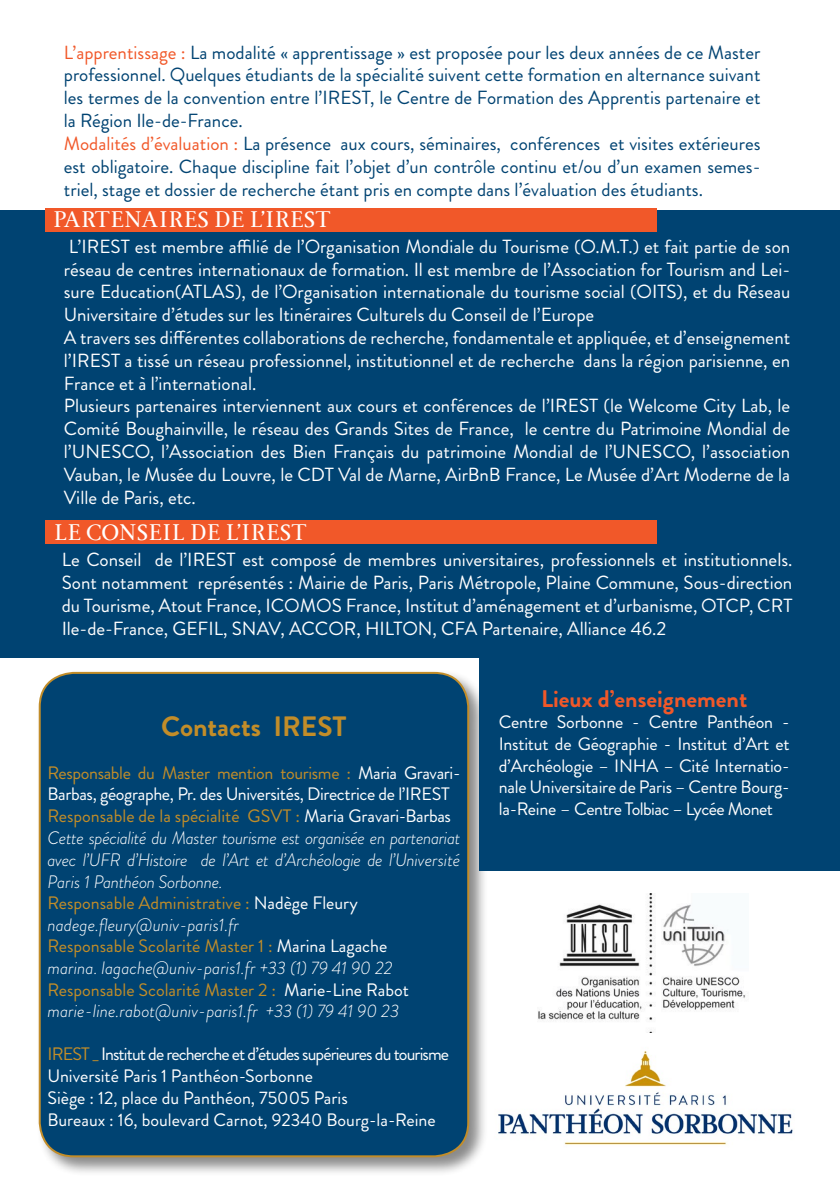
<style>
.page{position:relative;width:840px;height:1191px;background:#fff}
.page>*{position:absolute;margin:0;border:0;box-sizing:border-box;transform-origin:0 0}
.t1{font:700 28px "Brandon Grotesque";color:#c28d29}
.t2{font:24px "Ingleby";color:#fff}
.t3{font:700 24px "Brandon Grotesque";color:#f15829}
.t4{font:19px/22.8px "Brandon Grotesque";color:#fff}
.t5{font:19px/22.8px "Brandon Grotesque";color:#004372}
.t6{font:italic 300 18px/21.6px "Brandon Grotesque";letter-spacing:-.02em;color:#fff}
.t7{font:18px/21.6px "Brandon Grotesque";letter-spacing:-.01em;color:#fff;text-align:justify}
.s1{color:#f15829}
.s2{font-weight:400;font-style:normal;color:#c28d29}
.s3{font-weight:400;font-style:normal}
.s4{color:#c28d29}
</style>
<div class="page">
<img style="left:498px;top:1032px;width:295px;height:113px">
<div style="left:36px;top:669px;width:452px;height:507px;background:#000;opacity:.46"></div>
<div style="left:40px;top:673px;width:428px;height:483px;background:#004372;border-radius:34px"></div>
<div style="left:39px;top:672px;width:430px;height:485px;border:2px solid #c28d29;border-radius:34px"></div>
<div style="left:479px;top:656px;width:360px;height:214px;background:#004372"></div>
<div style="left:0;top:210px;width:839px;height:448px;background:#004372"></div>
<img style="left:538px;top:893px;width:208px;height:139px">
<div style="left:45px;top:208px;width:611px;height:24px;background:#f15829"></div>
<div style="left:45px;top:520px;width:611px;height:24px;background:#f15829"></div>
<p class="t5" style="left:64px;top:41px;width:698px"><span class="s1">L’apprentissage :</span> La modalité « apprentissage » est proposée pour les deux années de ce Master professionnel. Quelques étudiants de la spécialité suivent cette formation en alternance suivant les termes de la convention entre l’IREST, le Centre de Formation des Apprentis partenaire et la Région Ile-de-France.<br><span class="s1">Modalités d’évaluation :</span> La présence aux cours, séminaires, conférences et visites extérieures est obligatoire. Chaque discipline fait l’objet d’un contrôle continu et/ou d’un examen semes&shy;triel, stage et dossier de recherche étant pris en compte dans l’évaluation des étudiants.</p>
<p class="t4" style="left:64px;top:235px;width:727px">L’IREST est membre affilié de l’Organisation Mondiale du Tourisme (O.M.T.) et fait partie de son réseau de centres internationaux de formation. Il est membre de l’Association for Tourism and Lei&shy;sure Education(ATLAS), de l’Organisation internationale du tourisme social (OITS), et du Réseau Universitaire d’études sur les Itinéraires Culturels du Conseil de l’Europe<br>A travers ses différentes collaborations de recherche, fondamentale et appliquée, et d’enseignement l’IREST a tissé un réseau professionnel, institutionnel et de recherche dans la région parisienne, en France et à l’international.<br>Plusieurs partenaires interviennent aux cours et conférences de l’IREST (le Welcome City Lab, le Comité Boughainville, le réseau des Grands Sites de France, le centre du Patrimoine Mondial de l’UNESCO, l’Association des Bien Français du patrimoine Mondial de l’UNESCO, l’association Vauban, le Musée du Louvre, le CDT Val de Marne, AirBnB France, Le Musée d’Art Moderne de la Ville de Paris, etc.</p>
<p class="t2" style="left:53px;top:206px;width:279px">PARTENAIRES DE L’IREST</p>
<p class="t2" style="left:54px;top:519px;width:254px">LE CONSEIL DE L’IREST</p>
<p class="t4" style="left:62px;top:548px;width:731px;text-align:justify">Le Conseil de l’IREST est composé de membres universitaires, professionnels et institutionnels.<br>Sont notamment représentés : Mairie de Paris, Paris Métropole, Plaine Commune, Sous-direction du Tourisme, Atout France, ICOMOS France, Institut d’aménagement et d’urbanisme, OTCP, CRT Ile-de-France, GEFIL, SNAV, ACCOR, HILTON, CFA Partenaire, Alliance 46.2</p>
<h1 class="t1" style="left:161px;top:706px;width:187px">Contacts IREST</h1>
<p class="t6" style="left:47px;top:762px;width:414px"><span class="s2">Responsable du Master mention tourisme :</span> <span class="s3">Maria Gravari-Barbas, géographe, Pr. des Universités, Directrice de l’IREST </span><span class="s2">Responsable de la spécialité GSVT :</span> <span class="s3">Maria Gravari-Barbas </span>Cette spécialité du Master tourisme est organisée en partenariat avec l’UFR d’Histoire de l’Art et d’Archéologie de l’Université Paris 1 Panthéon Sorbonne.<br><span class="s2">Responsable Administrative :</span> <span class="s3">Nadège Fleury </span>nadege.fleury@univ-paris1.fr<br><span class="s2">Responsable Scolarité Master 1 :</span> <span class="s3">Marina Lagache<br></span>marina. lagache@univ-paris1.fr +33 (1) 79 41 90 22<br><span class="s2">Responsable Scolarité Master 2 :</span> <span class="s3">Marie-Line Rabot </span>marie-line.rabot@univ-paris1.fr +33 (1) 79 41 90 23</p>
<p class="t7" style="left:47px;top:1043px;width:403px;text-align:left"><span class="s4">IREST _</span> Institut de recherche et d’études supérieures du tourisme Université Paris 1 Panthéon-Sorbonne<br>Siège : 12, place du Panthéon, 75005 Paris<br>Bureaux : 16, boulevard Carnot, 92340 Bourg-la-Reine</p>
<p class="t3" style="left:540px;top:682px;width:207px">Lieux d’enseignement</p>
<p class="t7" style="left:498px;top:711px;width:292px">Centre Sorbonne - Centre Panthéon - Institut de Géographie - Institut d’Art et d’Archéologie – INHA – Cité Internatio&shy;nale Universitaire de Paris – Centre Bourg&shy;la-Reine – Centre Tolbiac – Lycée Monet</p>
</div>
